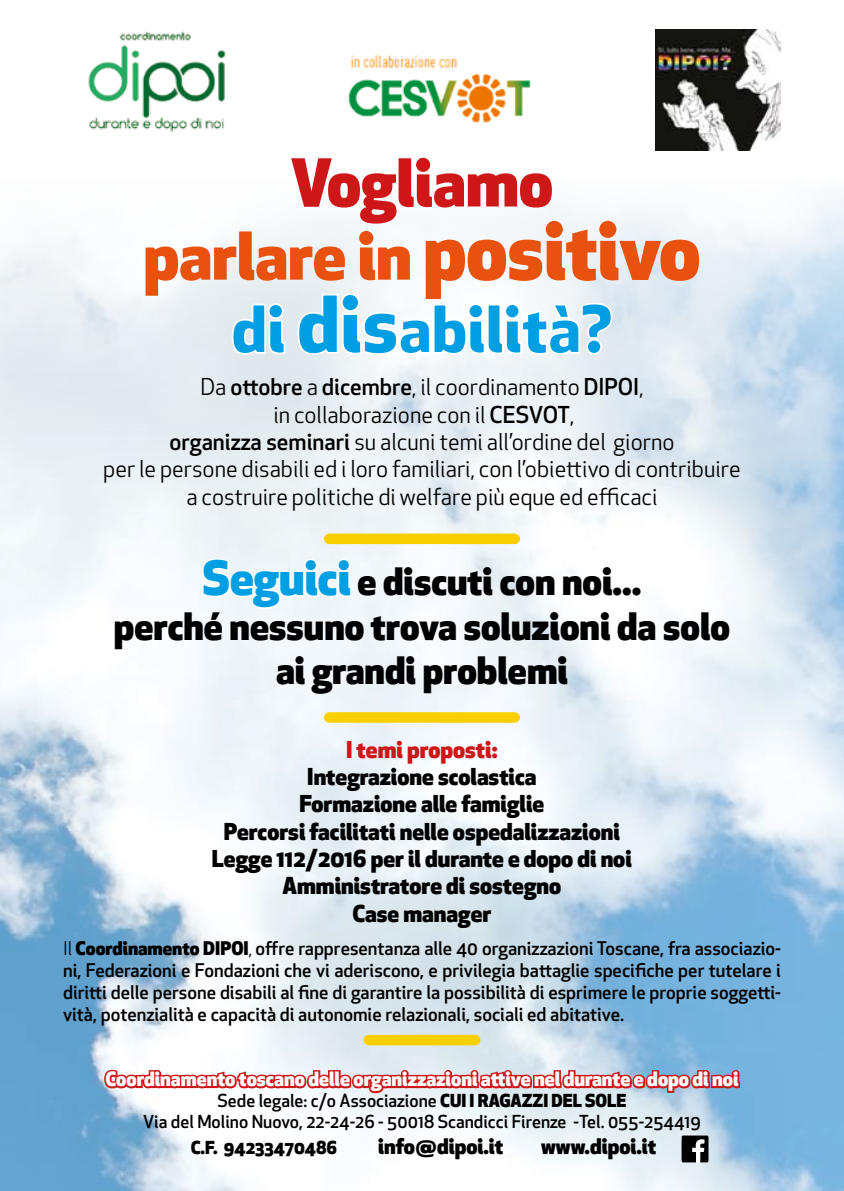
<style>
.page{position:relative;width:844px;height:1191px;background:#fff}
.page>*{position:absolute;margin:0;border:0;box-sizing:border-box;transform-origin:0 0}
.t1{font:800 36.93px/44.3px "Apex New";color:#000;text-align:center}
.t2{font:22.75px/27.3px "Apex New";color:#000;text-align:center}
.t3{font:800 22.75px/27.3px "Apex New";color:#000;text-align:center}
.t4{font:800 22.75px "Apex New";color:#cd1719}
.t5{font:800 21px "Apex New";color:#000}
.t6{font:800 19.25px "Apex New";color:#fff}
.t7{font:500 18.38px/22.1px "Apex New";color:#000;text-align:justify}
.t8{font:500 17.5px/21px "Apex New";color:#000;text-align:center}
.t9{font:800 17.5px "Apex New";color:#000}
.s1{font-weight:500}
.s2{font-size:46.02px;color:#009fe3}
.s3{font-weight:400}
.s4{font-weight:800}
</style>
<div class="page">
<img style="left:0;top:183px;width:843px;height:1008px">
<svg style="left:231px;top:299px;width:382px;height:57px"></svg>
<svg style="left:145px;top:221px;width:553px;height:78px"></svg>
<svg style="left:291px;top:158px;width:260px;height:66px"></svg>
<img style="left:88px;top:31px;width:138px;height:101px">
<img style="left:348px;top:55px;width:183px;height:69px">
<img style="left:655px;top:30px;width:125px;height:121px">
<svg style="left:201px;top:557px;width:152px;height:53px"></svg>
<div style="left:329px;top:712px;width:185px;height:10px;background:#f9cf00"></div>
<div style="left:368px;top:1034px;width:107px;height:11px;background:#f9cf00"></div>
<div style="left:329px;top:533px;width:185px;height:11px;background:#f9cf00"></div>
<svg style="left:102px;top:1068px;width:639px;height:30px"></svg>
<svg style="left:680px;top:1135px;width:28px;height:27px"></svg>
<p class="t2" style="left:103px;top:373px;width:638px">Da <span class="s1">ottobre</span> a <span class="s1">dicembre</span>, il coordinamento <span class="s1">DIPOI</span>,<br>in collaborazione con il <span class="s1">CESVOT</span>,<br><span class="s1">organizza seminari</span> su alcuni temi all’ordine del giorno<br>per le persone disabili ed i loro familiari, con l’obiettivo di contribuire a costruire politiche di welfare più eque ed efficaci</p>
<h1 class="t1" style="left:114px;top:558px;width:617px"><span class="s2">Seguici</span> e discuti con noi...<br>perché nessuno trova soluzioni da solo ai grandi problemi</h1>
<p class="t4" style="left:346px;top:733px;width:153px">I temi proposti:</p>
<p class="t3" style="left:212px;top:762px;width:421px">Integrazione scolastica<br>Formazione alle famiglie<br>Percorsi facilitati nelle ospedalizzazioni<br>Legge 112/2016 per il durante e dopo di noi<br>Amministratore di sostegno<br>Case manager</p>
<p class="t7" style="left:63px;top:937px;width:719px"><span class="s3">Il</span> <span class="s4">Coordinamento DIPOI</span><span class="s3">,</span> offre rappresentanza alle 40 organizzazioni Toscane, fra associazio&shy;ni, Federazioni e Fondazioni che vi aderiscono, e privilegia battaglie specifiche per tutelare i diritti delle persone disabili al fine di garantire la possibilità di esprimere le proprie soggetti&shy;vità, potenzialità e capacità di autonomie relazionali, sociali ed abitative.</p>
<p class="t6" style="left:105px;top:1065px;width:634px">Coordinamento toscano delle organizzazioni attive nel durante e dopo di noi</p>
<p class="t8" style="left:143px;top:1090px;width:559px">Sede legale: c/o Associazione <span class="s4">CUI I RAGAZZI DEL SOLE<br></span>Via del Molino Nuovo, 22-24-26 - 50018 Scandicci Firenze -Tel. 055-254419</p>
<p class="t9" style="left:191px;top:1134px;width:148px">C.F. 94233470486</p>
<p class="t5" style="left:378px;top:1131px;width:127px">info@dipoi.it</p>
<p class="t5" style="left:541px;top:1131px;width:117px">www.dipoi.it</p>
</div>
